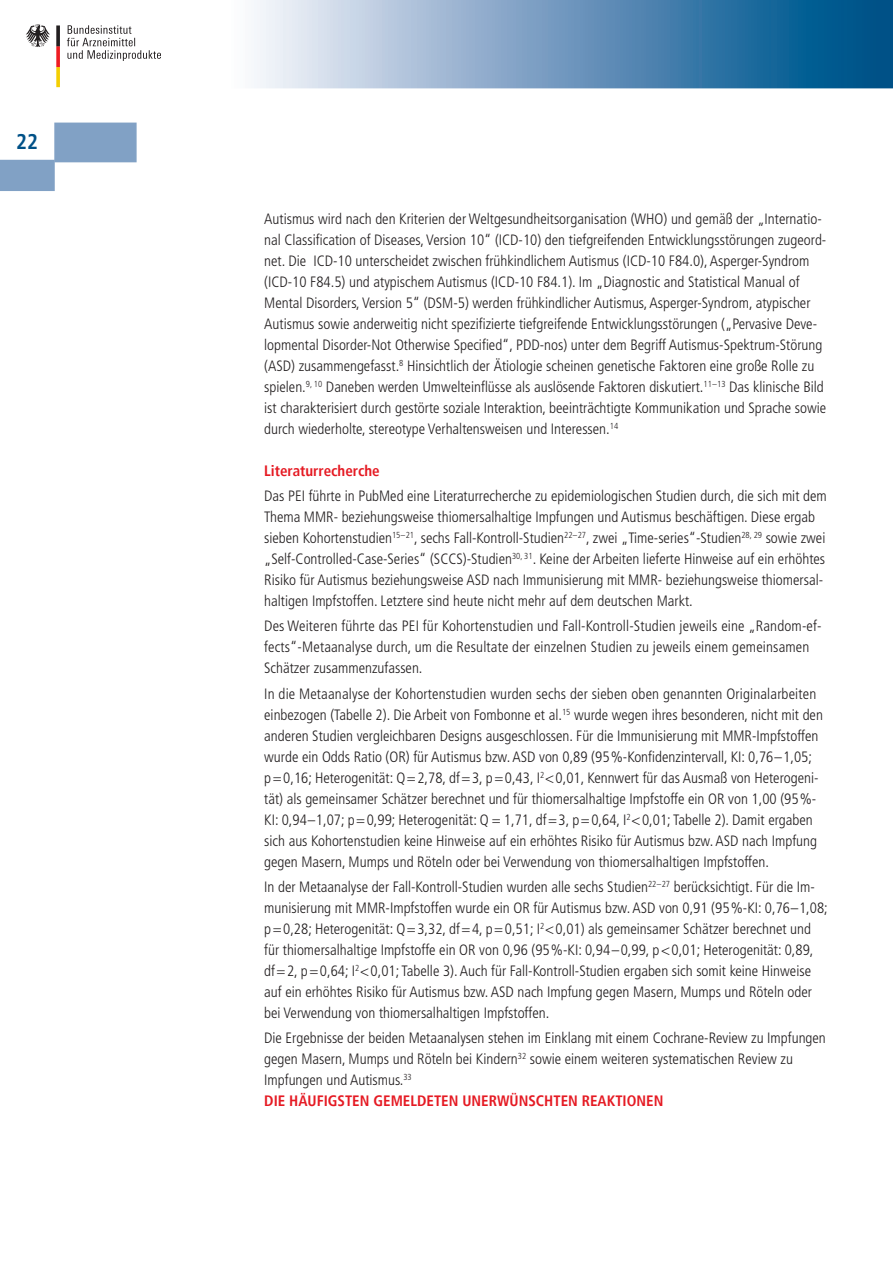
<style>
.page{position:relative;width:893px;height:1263px;background:#fff}
.page>*{position:absolute;margin:0;border:0;box-sizing:border-box;transform-origin:0 0}
.t1{font:700 condensed 21px "Frutiger";color:#005187}
.t2{font:300 condensed 15px/21px "Frutiger LT";color:#231f20}
.t3{font:700 condensed 15px "Frutiger";color:#e51a23}
</style>
<div class="page">
<svg style="left:160px;top:0;width:732px;height:88px"></svg>
<div style="left:54px;top:123px;width:83px;height:39px;background:#81a1c5;border:2px solid #81a1c5"></div>
<div style="left:0;top:160px;width:55px;height:31px;background:#81a1c5"></div>
<svg style="left:26px;top:24px;width:24px;height:23px"></svg>
<svg style="left:56px;top:25px;width:4px;height:62px"></svg>
<svg style="left:67px;top:25px;width:93px;height:36px"></svg>
<svg style="left:892px;top:0;width:1px;height:88px"></svg>
<h1 class="t1" style="left:16px;top:130px;width:23px">22</h1>
<p class="t2" style="left:264px;top:208px;width:564px">Autismus wird nach den Kriterien der Weltgesundheitsorganisation (WHO) und gemäß der „Internatio&shy;nal Classification of Diseases, Version 10“ (ICD-10) den tiefgreifenden Entwicklungsstörungen zugeord&shy;net. Die ICD-10 unterscheidet zwischen frühkindlichem Autismus (ICD-10 F84.0), Asperger-Syndrom (ICD-10 F84.5) und atypischem Autismus (ICD-10 F84.1). Im „Diagnostic and Statistical Manual of Mental Disorders, Version 5“ (DSM-5) werden frühkindlicher Autismus, Asperger-Syndrom, atypischer Autismus sowie anderweitig nicht spezifizierte tiefgreifende Entwicklungsstörungen („Pervasive Deve&shy;lopmental Disorder-Not Otherwise Specified“, PDD-nos) unter dem Begriff Autismus-Spektrum-Störung (ASD) zusammengefasst.<sup>8</sup> Hinsichtlich der Ätiologie scheinen genetische Faktoren eine große Rolle zu spielen.<sup>9,</sup> <sup>10</sup> Daneben werden Umwelteinflüsse als auslösende Faktoren diskutiert.<sup>11–13</sup> Das klinische Bild ist charakterisiert durch gestörte soziale Interaktion, beeinträchtigte Kommunikation und Sprache sowie durch wiederholte, stereotype Verhaltensweisen und Interessen.<sup>14</sup></p>
<p class="t3" style="left:264px;top:462px;width:117px">Literaturrecherche</p>
<p class="t2" style="left:264px;top:486px;width:564px">Das PEI führte in PubMed eine Literaturrecherche zu epidemiologischen Studien durch, die sich mit dem Thema MMR- beziehungsweise thiomersalhaltige Impfungen und Autismus beschäftigen. Diese ergab sieben Kohortenstudien<sup>15–21</sup>, sechs Fall-Kontroll-Studien<sup>22–27</sup>, zwei „Time-series“-Studien<sup>28,</sup> <sup>29</sup> sowie zwei „Self-Controlled-Case-Series“ (SCCS)-Studien<sup>30,</sup> <sup>31</sup>. Keine der Arbeiten lieferte Hinweise auf ein erhöhtes Risiko für Autismus beziehungsweise ASD nach Immunisierung mit MMR- beziehungsweise thiomersal&shy;haltigen Impfstoffen. Letztere sind heute nicht mehr auf dem deutschen Markt.</p>
<p class="t2" style="left:264px;top:616px;width:559px">Des Weiteren führte das PEI für Kohortenstudien und Fall-Kontroll-Studien jeweils eine „Random-ef&shy;fects“-Metaanalyse durch, um die Resultate der einzelnen Studien zu jeweils einem gemeinsamen<br>Schätzer zusammenzufassen.</p>
<p class="t2" style="left:264px;top:683px;width:560px">In die Metaanalyse der Kohortenstudien wurden sechs der sieben oben genannten Originalarbeiten einbezogen (Tabelle 2). Die Arbeit von Fombonne et al.<sup>15</sup> wurde wegen ihres besonderen, nicht mit den anderen Studien vergleichbaren Designs ausgeschlossen. Für die Immunisierung mit MMR-Impfstoffen wurde ein Odds Ratio (OR) für Autismus bzw. ASD von 0,89 (95%-Konfidenzintervall, KI: 0,76–1,05; p=0,16; Heterogenität: Q=2,78, df=3, p=0,43, I<sup>2</sup>&lt;0,01, Kennwert für das Ausmaß von Heterogeni&shy;tät) als gemeinsamer Schätzer berechnet und für thiomersalhaltige Impfstoffe ein OR von 1,00 (95%- KI: 0,94–1,07; p=0,99; Heterogenität: Q = 1,71, df=3, p=0,64, I<sup>2</sup>&lt;0,01; Tabelle 2). Damit ergaben sich aus Kohortenstudien keine Hinweise auf ein erhöhtes Risiko für Autismus bzw. ASD nach Impfung gegen Masern, Mumps und Röteln oder bei Verwendung von thiomersalhaltigen Impfstoffen.</p>
<p class="t2" style="left:264px;top:876px;width:565px">In der Metaanalyse der Fall-Kontroll-Studien wurden alle sechs Studien<sup>22–27</sup> berücksichtigt. Für die Im&shy;munisierung mit MMR-Impfstoffen wurde ein OR für Autismus bzw. ASD von 0,91 (95%-KI: 0,76–1,08; p=0,28; Heterogenität: Q=3,32, df=4, p=0,51; I<sup>2</sup>&lt;0,01) als gemeinsamer Schätzer berechnet und für thiomersalhaltige Impfstoffe ein OR von 0,96 (95%-KI: 0,94–0,99, p&lt;0,01; Heterogenität: 0,89, df=2, p=0,64; I<sup>2</sup>&lt;0,01; Tabelle 3). Auch für Fall-Kontroll-Studien ergaben sich somit keine Hinweise auf ein erhöhtes Risiko für Autismus bzw. ASD nach Impfung gegen Masern, Mumps und Röteln oder bei Verwendung von thiomersalhaltigen Impfstoffen.</p>
<p class="t2" style="left:264px;top:1028px;width:563px">Die Ergebnisse der beiden Metaanalysen stehen im Einklang mit einem Cochrane-Review zu Impfungen gegen Masern, Mumps und Röteln bei Kindern<sup>32</sup> sowie einem weiteren systematischen Review zu<br>Impfungen und Autismus.<sup>33</sup></p>
<p class="t3" style="left:264px;top:1092px;width:401px">DIE HÄUFIGSTEN GEMELDETEN UNERWÜNSCHTEN REAKTIONEN</p>
</div>
